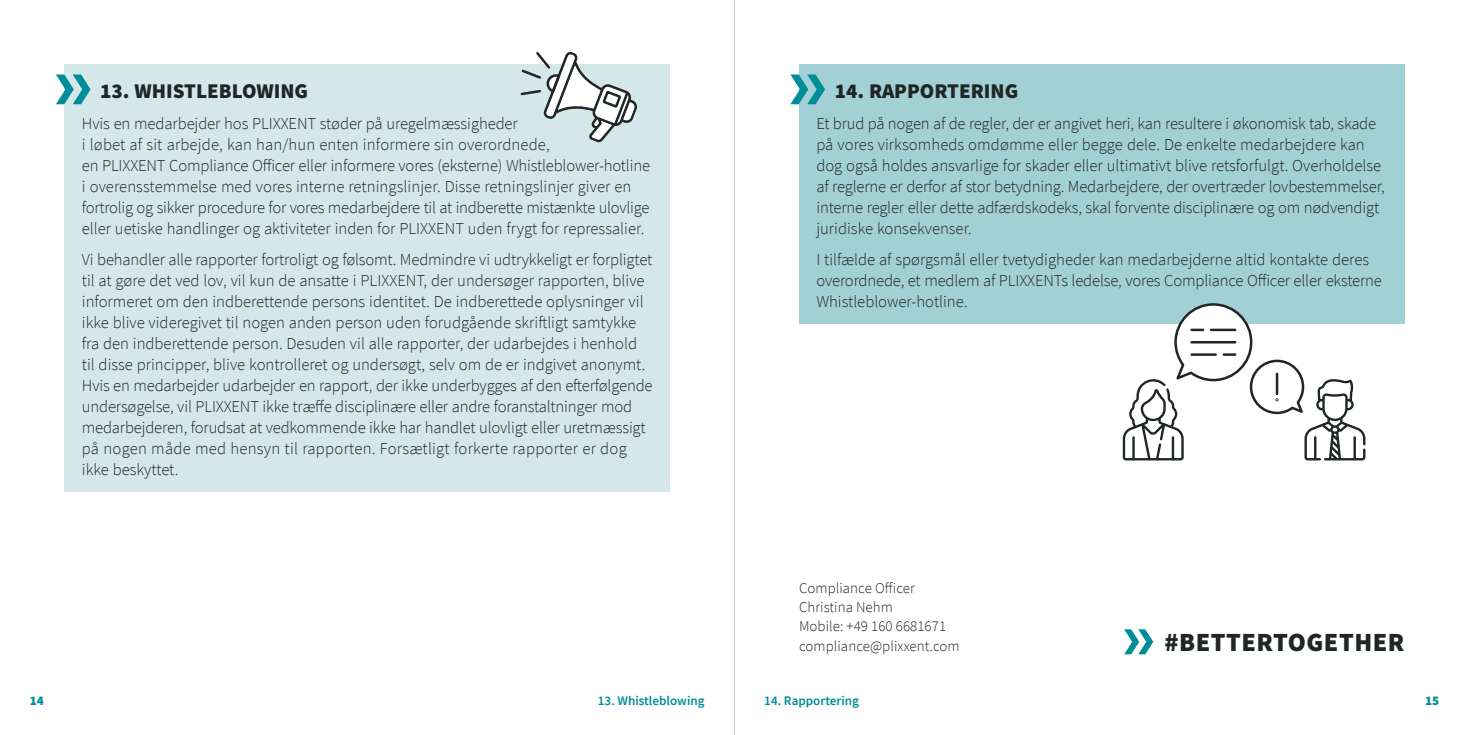
<style>
.page{position:relative;width:1469px;height:735px;background:#fff}
.page>*{position:absolute;margin:0;border:0;box-sizing:border-box;transform-origin:0 0}
.t1{font:900 26.25px "Source Sans Pro";letter-spacing:.02em;color:#1f2625}
.t2{font:900 21px "Source Sans Pro";color:#1f2625}
.t3{font:300 16.62px/21px "Source Sans Pro";letter-spacing:-.01em;color:#1f2625}
.t4{font:300 14.88px/19.2px "Source Sans Pro";letter-spacing:.005em;color:#1f2625}
.t5{font:600 13.12px "Source Sans Pro";color:#008d9a}
.t6{font:900 13.12px "Source Sans Pro";color:#008d9a}
</style>
<div class="page">
<div style="left:64px;top:64px;width:606px;height:428px;background:#d4e8ea"></div>
<div style="left:799px;top:64px;width:605px;height:260px;background:#a3d0d4"></div>
<svg style="left:56px;top:74px;width:35px;height:30px"></svg>
<svg style="left:790px;top:74px;width:35px;height:30px"></svg>
<svg style="left:1124px;top:629px;width:29px;height:25px"></svg>
<svg style="left:520px;top:52px;width:117px;height:91px"></svg>
<svg style="left:1122px;top:303px;width:243px;height:157px"></svg>
<hr style="left:734px;top:0;width:1px;height:734px;background:#85878b">
<p class="t2" style="left:100px;top:76px;width:209px">13. WHISTLEBLOWING</p>
<p class="t3" style="left:82px;top:113px;width:569px">Hvis en medarbejder hos PLIXXENT støder på uregelmæssigheder<br>i løbet af sit arbejde, kan han/hun enten informere sin overordnede,<br>en PLIXXENT Compliance Officer eller informere vores (eksterne) Whistleblower-hotline i overensstemmelse med vores interne retningslinjer. Disse retningslinjer giver en fortrolig og sikker procedure for vores medarbejdere til at indberette mistænkte ulovlige eller uetiske handlinger og aktiviteter inden for PLIXXENT uden frygt for repressalier.</p>
<p class="t3" style="left:82px;top:248px;width:572px">Vi behandler alle rapporter fortroligt og følsomt. Medmindre vi udtrykkeligt er forpligtet til at gøre det ved lov, vil kun de ansatte i PLIXXENT, der undersøger rapporten, blive informeret om den indberettende persons identitet. De indberettede oplysninger vil ikke blive videregivet til nogen anden person uden forudgående skriftligt samtykke fra den indberettende person. Desuden vil alle rapporter, der udarbejdes i henhold til disse principper, blive kontrolleret og undersøgt, selv om de er indgivet anonymt.<br>Hvis en medarbejder udarbejder en rapport, der ikke underbygges af den efterfølgende undersøgelse, vil PLIXXENT ikke træffe disciplinære eller andre foranstaltninger mod medarbejderen, forudsat at vedkommende ikke har handlet ulovligt eller uretmæssigt på nogen måde med hensyn til rapporten. Forsætligt forkerte rapporter er dog ikke beskyttet.</p>
<p class="t2" style="left:834px;top:76px;width:185px">14. RAPPORTERING</p>
<p class="t3" style="left:816px;top:113px;width:570px">Et brud på nogen af de regler, der er angivet heri, kan resultere i økonomisk tab, skade på vores virksomheds omdømme eller begge dele. De enkelte medarbejdere kan dog også holdes ansvarlige for skader eller ultimativt blive retsforfulgt. Overholdelse af reglerne er derfor af stor betydning. Medarbejdere, der overtræder lovbestemmelser, interne regler eller dette adfærdskodeks, skal forvente disciplinære og om nødvendigt juridiske konsekvenser.</p>
<p class="t3" style="left:816px;top:248px;width:567px">I tilfælde af spørgsmål eller tvetydigheder kan medarbejderne altid kontakte deres overordnede, et medlem af PLIXXENTs ledelse, vores Compliance Officer eller eksterne<br>Whistleblower-hotline.</p>
<p class="t4" style="left:799px;top:578px;width:162px">Compliance Officer<br>Christina Nehm<br>Mobile: +49 160 6681671 compliance@plixxent.com</p>
<h1 class="t1" style="left:1164px;top:623px;width:241px">#BETTERTOGETHER</h1>
<p class="t6" style="left:30px;top:691px;width:16px">14</p>
<p class="t5" style="left:598px;top:691px;width:108px">13. Whistleblowing</p>
<p class="t5" style="left:764px;top:691px;width:96px">14. Rapportering</p>
<p class="t6" style="left:1424px;top:691px;width:16px">15</p>
</div>
